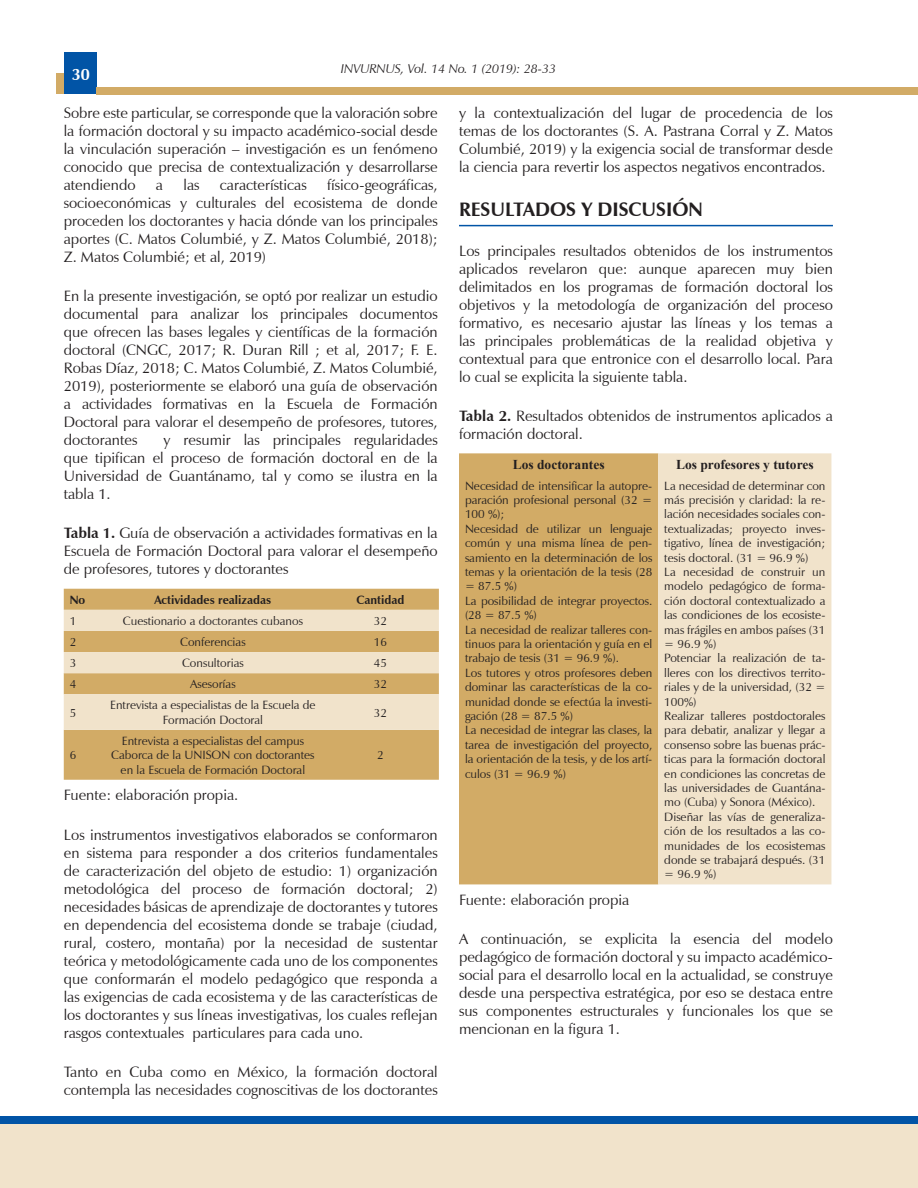
<style>
.page{position:relative;width:918px;height:1188px;background:#fff}
.page>*{position:absolute;margin:0;border:0;box-sizing:border-box;transform-origin:0 0}
.Subtitulos_con_filet{font:700 19.5px "Zapf Humanist 601 BT";color:#231f20}
.t1{font:700 16.5px "Zapf Humanist 601 BT";color:#fff}
.texto{font:15px/18px "Zapf Humanist 601 BT";color:#231f20;text-align:justify}
.t2{font:700 13.5px "Times New Roman";color:#231f20}
.t3{font:italic 12.75px "Zapf Humanist 601 BT";color:#231f20}
.tablas{font:12px/14.4px "Zapf Humanist 601 BT";color:#231f20;text-align:justify}
.tablas-2{font:700 12px "Zapf Humanist 601 BT";color:#231f20}
.s1{font-weight:700}
</style>
<div class="page">
<div style="left:65px;top:53px;width:32px;height:41px;background:#0154a6"></div>
<div style="left:0;top:1116px;width:918px;height:72px;background:#f1e3cb"></div>
<div style="left:97px;top:87px;width:821px;height:7px;background:#d2ab66"></div>
<div style="left:0;top:1116px;width:918px;height:8px;background:#0154a6"></div>
<div style="left:56px;top:73px;width:8px;height:21px;background:#d2ab66"></div>
<div style="left:64px;top:589px;width:375px;height:191px;background:#d2ab66"></div>
<svg style="left:64px;top:610px;width:375px;height:120px;background:#e6cfa8"></svg>
<hr style="left:459px;top:225px;width:374px;height:1px;background:#0154a6">
<div style="left:459px;top:453px;width:199px;height:431px;background:#d2ab66"></div>
<div style="left:658px;top:453px;width:173px;height:431px;background:#f1e3cb"></div>
<p class="t3" style="left:341px;top:61px;width:217px">INVURNUS, Vol. 14 No. 1 (2019): 28-33</p>
<p class="t1" style="left:72px;top:64px;width:20px">30</p>
<p class="texto" style="left:64px;top:104px;width:375px">Sobre este particular, se corresponde que la valoración sobre la formación doctoral y su impacto académico-social desde la vinculación superación – investigación es un fenómeno conocido que precisa de contextualización y desarrollarse atendiendo</p>
<p class="texto" style="left:459px;top:104px;width:375px">y la contextualización del lugar de procedencia de los temas de los doctorantes (S. A. Pastrana Corral y Z. Matos Columbié, 2019) y la exigencia social de transformar desde la ciencia para revertir los aspectos negativos encontrados.</p>
<p class="Subtitulos_con_filet" style="left:459px;top:198px;width:245px">RESULTADOS Y DISCUSIÓN</p>
<p class="texto" style="left:459px;top:241px;width:375px">Los principales resultados obtenidos de los instrumentos aplicados revelaron que: aunque aparecen muy bien delimitados en los programas de formación doctoral los objetivos y la metodología de organización del proceso formativo, es necesario ajustar las líneas y los temas a las principales problemáticas de la realidad objetiva y contextual para que entronice con el desarrollo local. Para lo cual se explicita la siguiente tabla.</p>
<p class="texto" style="left:459px;top:407px;width:375px"><span class="s1">Tabla 2.</span> Resultados obtenidos de instrumentos aplicados a formación doctoral.</p>
<p class="t2" style="left:513px;top:454px;width:93px">Los doctorantes</p>
<p class="t2" style="left:676px;top:454px;width:139px">Los profesores y tutores</p>
<p class="tablas" style="left:465px;top:478px;width:189px">Necesidad de intensificar la autopre&shy;paración profesional personal (32 = 100 %);</p>
<p class="tablas" style="left:465px;top:522px;width:189px">Necesidad de utilizar un lenguaje común y una misma línea de pen&shy;samiento en la determinación de los temas y la orientación de la tesis (28 = 87.5 %)</p>
<p class="tablas" style="left:465px;top:594px;width:189px">La posibilidad de integrar proyectos. (28 = 87.5 %)</p>
<p class="tablas" style="left:465px;top:622px;width:189px">La necesidad de realizar talleres con&shy;tinuos para la orientación y guía en el trabajo de tesis (31 = 96.9 %).</p>
<p class="tablas" style="left:465px;top:666px;width:189px">Los tutores y otros profesores deben dominar las características de la co&shy;munidad donde se efectúa la investi&shy;gación (28 = 87.5 %)</p>
<p class="tablas" style="left:465px;top:723px;width:189px">La necesidad de integrar las clases, la tarea de investigación del proyecto, la orientación de la tesis, y de los artí&shy;culos (31 = 96.9 %)</p>
<p class="texto" style="left:64px;top:176px;width:375px;text-indent:263px">físico-geográficas, socioeconómicas y culturales del ecosistema de donde proceden los doctorantes y hacia dónde van los principales aportes (C. Matos Columbié, y Z. Matos Columbié, 2018); Z. Matos Columbié; et al, 2019)</p>
<p class="texto" style="left:64px;top:287px;width:375px">En la presente investigación, se optó por realizar un estudio documental para analizar los principales documentos que ofrecen las bases legales y científicas de la formación doctoral (CNGC, 2017; R. Duran Rill ; et al, 2017; F. E.<br>Robas Díaz, 2018; C. Matos Columbié, Z. Matos Columbié, 2019), posteriormente se elaboró una guía de observación a actividades formativas en la Escuela de Formación Doctoral para valorar el desempeño de profesores, tutores, doctorantes</p>
<p class="texto" style="left:156px;top:176px;width:9px">a</p>
<p class="texto" style="left:184px;top:176px;width:18px">las</p>
<p class="texto" style="left:220px;top:176px;width:88px">características</p>
<p class="texto" style="left:64px;top:431px;width:375px;text-indent:100px">y resumir las principales regularidades que tipifican el proceso de formación doctoral en de la Universidad de Guantánamo, tal y como se ilustra en la tabla 1.</p>
<p class="texto" style="left:64px;top:524px;width:375px"><span class="s1">Tabla 1.</span> Guía de observación a actividades formativas en la Escuela de Formación Doctoral para valorar el desempeño de profesores, tutores y doctorantes</p>
<p class="tablas-2" style="left:70px;top:592px;width:17px">No</p>
<p class="tablas-2" style="left:154px;top:592px;width:119px">Actividades realizadas</p>
<p class="tablas-2" style="left:356px;top:592px;width:49px">Cantidad</p>
<p class="tablas" style="left:70px;top:614px;width:8px">1</p>
<p class="tablas" style="left:123px;top:614px;width:182px">Cuestionario a doctorantes cubanos</p>
<p class="tablas" style="left:374px;top:614px;width:15px">32</p>
<p class="tablas" style="left:70px;top:635px;width:8px">2</p>
<p class="tablas" style="left:180px;top:635px;width:67px">Conferencias</p>
<p class="tablas" style="left:374px;top:635px;width:15px">16</p>
<p class="tablas" style="left:70px;top:656px;width:8px">3</p>
<p class="tablas" style="left:182px;top:656px;width:63px">Consultorias</p>
<p class="tablas" style="left:374px;top:656px;width:15px">45</p>
<p class="tablas" style="left:70px;top:677px;width:8px">4</p>
<p class="tablas" style="left:190px;top:677px;width:47px">Asesorías</p>
<p class="tablas" style="left:374px;top:677px;width:15px">32</p>
<p class="tablas" style="left:70px;top:705px;width:8px">5</p>
<p class="tablas" style="left:110px;top:698px;width:207px;text-align:center">Entrevista a especialistas de la Escuela de<br>Formación Doctoral</p>
<p class="tablas" style="left:374px;top:705px;width:15px">32</p>
<p class="tablas" style="left:70px;top:748px;width:8px">6</p>
<p class="tablas" style="left:664px;top:478px;width:163px">La necesidad de determinar con más precisión y claridad: la re&shy;lación necesidades sociales con&shy;textualizadas; proyecto inves&shy;tigativo, línea de investigación; tesis doctoral. (31 = 96.9 %)</p>
<p class="tablas" style="left:664px;top:565px;width:163px">La necesidad de construir un modelo pedagógico de forma&shy;ción doctoral contextualizado a las condiciones de los ecosiste&shy;mas frágiles en ambos países (31 = 96.9 %)</p>
<p class="tablas" style="left:664px;top:651px;width:163px">Potenciar la realización de ta&shy;lleres con los directivos territo&shy;riales y de la universidad, (32 = 100%)</p>
<p class="tablas" style="left:664px;top:709px;width:163px">Realizar talleres postdoctorales para debatir, analizar y llegar a consenso sobre las buenas prác&shy;ticas para la formación doctoral en condiciones las concretas de las universidades de Guantána&shy;mo (Cuba) y Sonora (México).</p>
<p class="tablas" style="left:664px;top:810px;width:163px">Diseñar las vías de generaliza&shy;ción de los resultados a las co&shy;munidades de los ecosistemas donde se trabajará después. (31 = 96.9 %)</p>
<p class="tablas" style="left:111px;top:734px;width:205px;text-align:center">Entrevista a especialistas del campus<br>Caborca de la UNISON con doctorantes en la Escuela de Formación Doctoral</p>
<p class="tablas" style="left:377px;top:748px;width:8px">2</p>
<p class="texto" style="left:64px;top:786px;width:176px">Fuente: elaboración propia.</p>
<p class="texto" style="left:64px;top:825px;width:375px">Los instrumentos investigativos elaborados se conformaron en sistema para responder a dos criterios fundamentales de caracterización del objeto de estudio: 1) organización metodológica del proceso de formación doctoral; 2) necesidades básicas de aprendizaje de doctorantes y tutores en dependencia del ecosistema donde se trabaje (ciudad, rural, costero, montaña) por la necesidad de sustentar teórica y metodológicamente cada uno de los componentes que conformarán el modelo pedagógico que responda a las exigencias de cada ecosistema y de las características de los doctorantes y sus líneas investigativas, los cuales reflejan rasgos contextuales particulares para cada uno.</p>
<p class="texto" style="left:64px;top:1063px;width:376px">Tanto en Cuba como en México, la formación doctoral contempla las necesidades cognoscitivas de los doctorantes</p>
<p class="texto" style="left:459px;top:891px;width:172px">Fuente: elaboración propia</p>
<p class="texto" style="left:459px;top:930px;width:375px">A continuación, se explicita la esencia del modelo pedagógico de formación doctoral y su impacto académico&shy;social para el desarrollo local en la actualidad, se construye desde una perspectiva estratégica, por eso se destaca entre sus componentes estructurales y funcionales los que se mencionan en la figura 1.</p>
</div>
